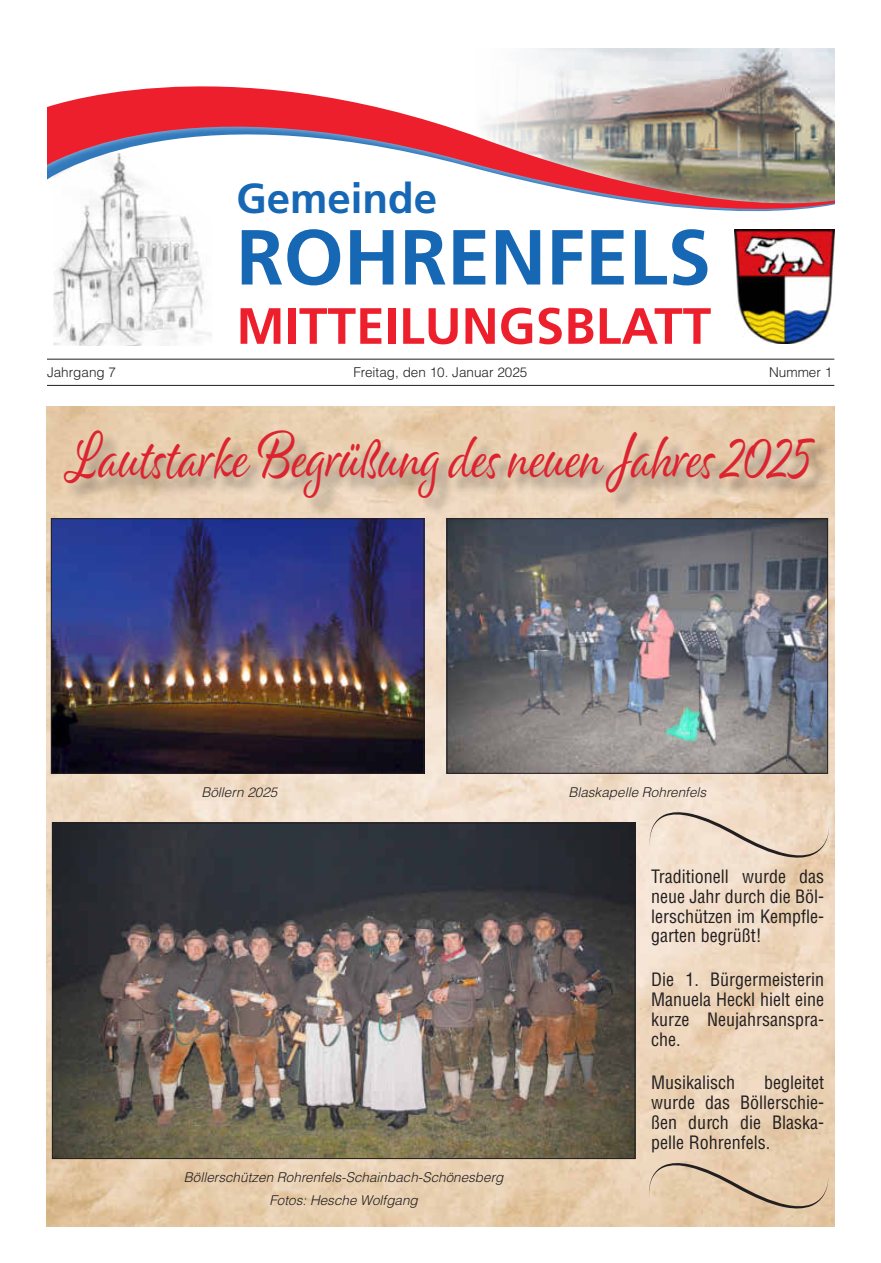
<style>
.page{position:relative;width:881px;height:1263px;background:#fff}
.page>*{position:absolute;margin:0;border:0;box-sizing:border-box;transform-origin:0 0}
.t1{font:700 77.85px "Frutiger LT";color:#1768b4}
.t2{font:69.3px "Alisha";color:#dc2430;scale:.72 1}
.t3{font:700 51px "Frutiger LT";letter-spacing:.005em;color:#ee1f2d}
.t4{font:700 42px "Frutiger LT";color:#1768b4}
.t5{font:condensed 18px/19.8px "Helvetica LT";color:#231f20;text-align:justify}
.t6{font:italic 300 13.5px/22.5px "Helvetica LT";color:#231f20;text-align:center}
.t7{font:300 13.5px "Helvetica LT";color:#231f20}
</style>
<div class="page">
<img style="left:53px;top:244px;width:159px;height:102px">
<img style="left:734px;top:244px;width:100px;height:100px">
<svg style="left:47px;top:49px;width:787px;height:195px"></svg>
<hr style="left:47px;top:359px;width:787px;height:1px;background:#231f20">
<hr style="left:47px;top:385px;width:787px;height:1px;background:#231f20">
<img style="left:47px;top:406px;width:786px;height:821px">
<img style="left:53px;top:520px;width:369px;height:251px">
<div style="left:51px;top:518px;width:373px;height:255px;border:1px solid #231f20"></div>
<img style="left:448px;top:520px;width:377px;height:251px">
<div style="left:446px;top:518px;width:381px;height:255px;border:1px solid #231f20"></div>
<div style="left:66px;top:433px;width:767px;height:83px;background:#231f20;opacity:.45"></div>
<img style="left:54px;top:825px;width:579px;height:332px">
<svg style="left:648px;top:1162px;width:180px;height:47px;background:#dbc2a4"></svg>
<svg style="left:649px;top:811px;width:179px;height:47px;background:#e5d2bf"></svg>
<h3 class="t4" style="left:236px;top:173px;width:202px">GEMEINDE</h3>
<h1 class="t1" style="left:236px;top:212px;width:476px">ROHRENFELS</h1>
<h3 class="t3" style="left:236px;top:296px;width:476px">MITTEILUNGSBLATT</h3>
<p class="t7" style="left:47px;top:363px;width:71px">Jahrgang 7</p>
<p class="t7" style="left:353px;top:363px;width:175px">Freitag, den 10. Januar 2025</p>
<p class="t7" style="left:768px;top:363px;width:65px">Nummer 1</p>
<h2 class="t2" style="left:67px;top:413px;width:1035px">Lautstarke Begrüßung des neuen Jahres 2025</h2>
<p class="t6" style="left:201px;top:781px;width:78px">Böllern 2025</p>
<p class="t6" style="left:568px;top:781px;width:139px">Blaskapelle Rohrenfels</p>
<p class="t6" style="left:184px;top:1166px;width:321px">Böllerschützen Rohrenfels-Schainbach-Schönesberg<br>Fotos: Hesche Wolfgang</p>
<p class="t5" style="left:651px;top:866px;width:174px">Traditionell wurde das neue Jahr durch die Böl&shy;lerschützen im Kempfle&shy;garten begrüßt!</p>
<p class="t5" style="left:651px;top:970px;width:174px">Die 1. Bürgermeisterin Manuela Heckl hielt eine kurze Neujahrsanspra&shy;che.</p>
<p class="t5" style="left:651px;top:1073px;width:85px">Musikalisch</p>
<p class="t5" style="left:651px;top:1073px;width:174px;text-indent:113px">begleitet wurde das Böllerschie&shy;ßen durch die Blaska&shy;pelle Rohrenfels.</p>
</div>
